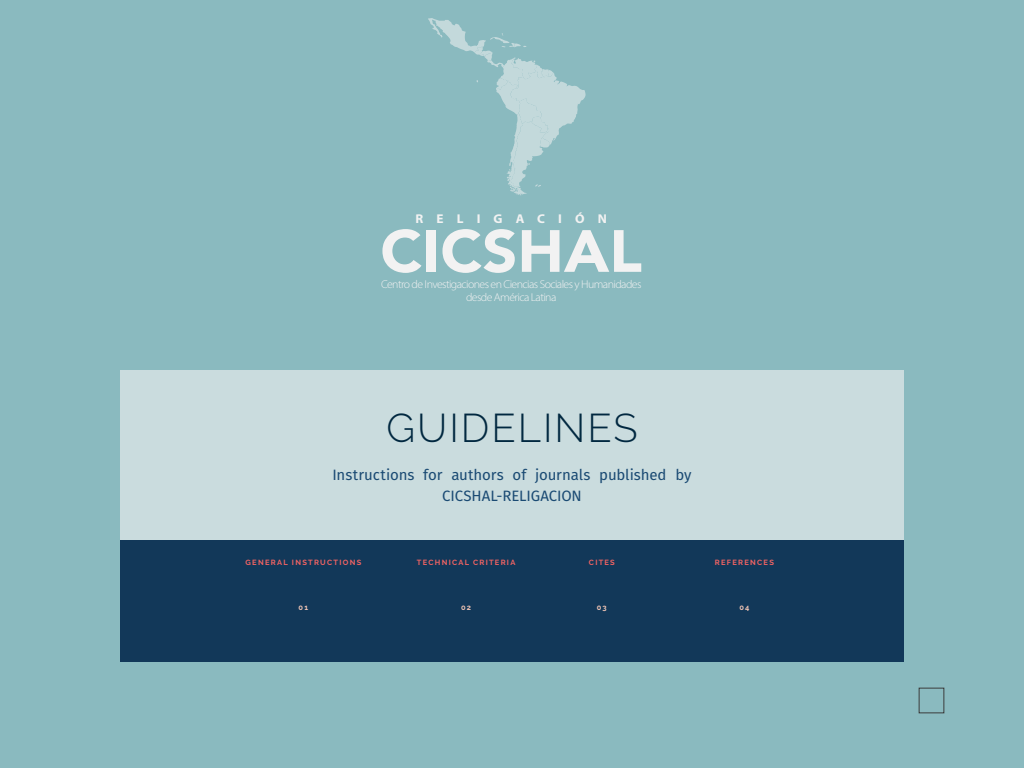
<style>
.page{position:relative;width:1024px;height:768px;background:#8ababf}
.page>*{position:absolute;margin:0;border:0;box-sizing:border-box;transform-origin:0 0}
.t1{font:900 58.9px "Avenir";color:#f2f2f2;scale:1.04 1}
.Titular_-_Alinear_a{font:300 40px "Raleway";letter-spacing:.05em;color:#012840}
.Texto_de_cita{font:15px/21px "Fira Sans";letter-spacing:-.01em;color:#1a4a73;text-align:center}
.t2{font:700 12.8px "Myriad Pro";letter-spacing:.99em;color:#f2f2f2;scale:1.04 1}
.t3{font:300 11.4px/12.2px "Myriad Pro";letter-spacing:-.05em;color:#f2f2f2;text-align:center;scale:1.04 1}
.Información_de_conta{font:700 7.5px "Raleway";letter-spacing:.17em;color:#f26363}
.Información_de_conta-2{font:700 7.5px "Raleway";letter-spacing:.155em;color:#f2c6b6}
</style>
<div class="page">
<div style="left:120px;top:370px;width:784px;height:292px;background:#cadcde"></div>
<div style="left:120px;top:540px;width:784px;height:122px;background:#123859"></div>
<div style="left:919px;top:688px;width:25px;height:25px;border:1px solid #3b3c3b"></div>
<svg style="left:428px;top:18px;width:158px;height:178px"></svg>
<p class="t2" style="left:415px;top:210px;width:186px">RELIGACIÓN</p>
<p class="t1" style="left:380px;top:201px;width:253px">CICSHAL</p>
<p class="t3" style="left:381px;top:278px;width:252px">Centro de Investigaciones en Ciencias Sociales y Humanidades desde América Latina</p>
<p class="Titular_-_Alinear_a" style="left:386px;top:404px;width:253px">GUIDELINES</p>
<p class="Texto_de_cita" style="left:332px;top:465px;width:361px">Instructions for authors of journals published by<br>CICSHAL-RELIGACION</p>
<p class="Información_de_conta" style="left:245px;top:558px;width:117px">GENERAL INSTRUCTIONS</p>
<p class="Información_de_conta" style="left:417px;top:558px;width:100px">TECHNICAL CRITERIA</p>
<p class="Información_de_conta" style="left:589px;top:558px;width:27px">CITES</p>
<p class="Información_de_conta" style="left:715px;top:558px;width:61px">REFERENCES</p>
<p class="Información_de_conta-2" style="left:299px;top:603px;width:11px">01</p>
<p class="Información_de_conta-2" style="left:461px;top:603px;width:11px">02</p>
<p class="Información_de_conta-2" style="left:597px;top:603px;width:11px">03</p>
<p class="Información_de_conta-2" style="left:739px;top:603px;width:12px">04</p>
</div>
